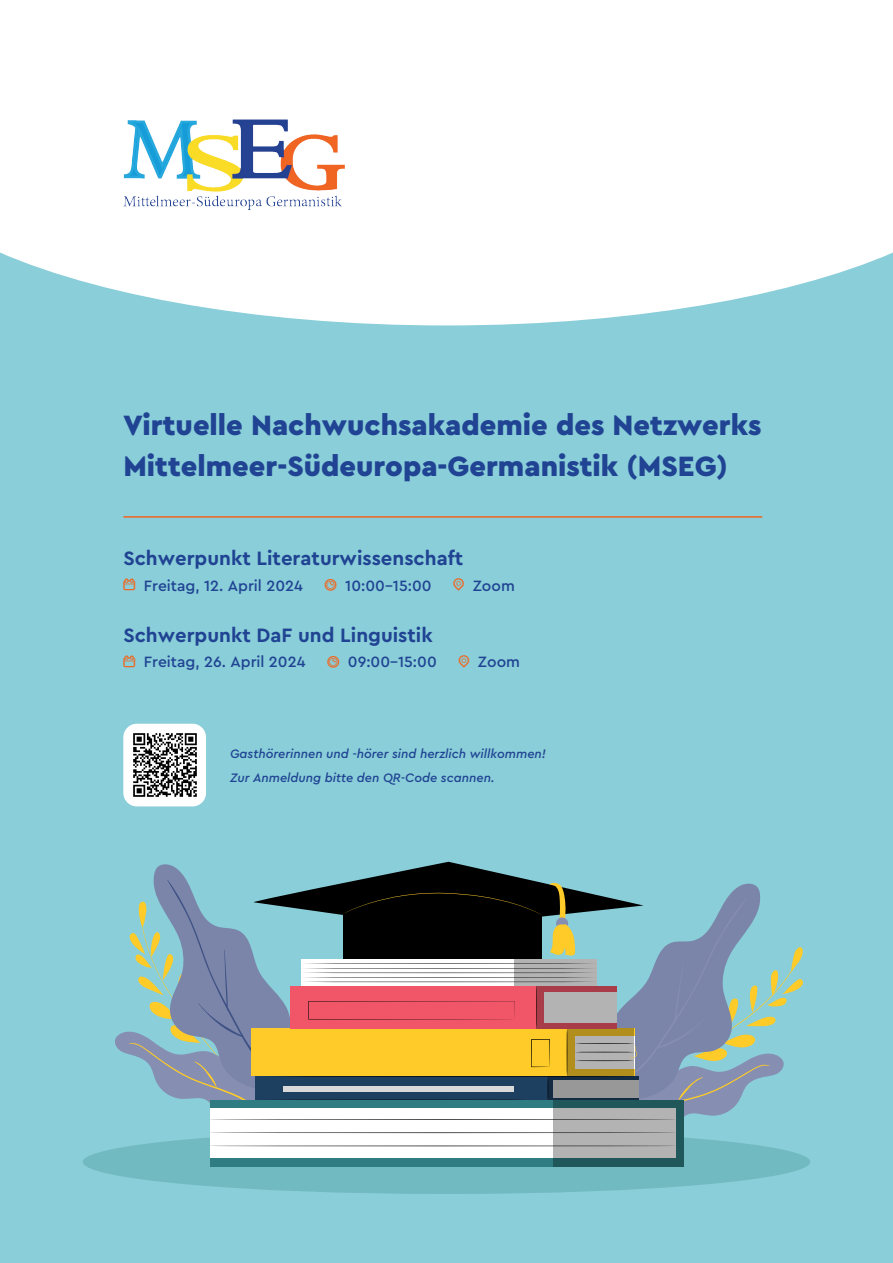
<style>
.page{position:relative;width:893px;height:1263px;background:#89ced8}
.page>*{position:absolute;margin:0;border:0;box-sizing:border-box;transform-origin:0 0}
.t1{font:900 29.25px/40.7px "Cera PRO";color:#204393}
.t2{font:700 20.25px "Cera PRO";color:#204393}
.t3{font:500 15.6px "Cera PRO";color:#204393}
.t4{font:italic 500 12.9px/23.1px "Cera PRO";color:#204393}
</style>
<div class="page">
<svg style="left:0;top:0;width:893px;height:325px;background:#f6fbfc"></svg>
<div style="left:83px;top:1130px;width:727px;height:64px;background:#72bac2;border-radius:50%"></div>
<div style="left:210px;top:1100px;width:473px;height:66px;background:#2f7c82"></div>
<div style="left:210px;top:1109px;width:466px;height:49px;background:#fff"></div>
<svg style="left:210px;top:1145px;width:343px;height:1px"></svg>
<svg style="left:553px;top:1134px;width:130px;height:32px;background:#869697"></svg>
<svg style="left:115px;top:862px;width:688px;height:272px"></svg>
<img style="left:123px;top:119px;width:221px;height:90px">
<hr style="left:123px;top:516px;width:639px;height:2px;background:#ef6622">
<img style="left:123px;top:724px;width:83px;height:82px">
<h1 class="t1" style="left:123px;top:404px;width:640px">Virtuelle Nachwuchsakademie des Netzwerks<br>Mittelmeer-Südeuropa-Germanistik (MSEG)</h1>
<h2 class="t2" style="left:123px;top:545px;width:341px">Schwerpunkt Literaturwissenschaft</h2>
<p class="t3" style="left:144px;top:575px;width:161px">Freitag, 12. April 2024</p>
<p class="t3" style="left:345px;top:575px;width:88px">10:00–15:00</p>
<p class="t3" style="left:473px;top:575px;width:44px">Zoom</p>
<h2 class="t2" style="left:123px;top:621px;width:311px">Schwerpunkt DaF und Linguistik</h2>
<p class="t3" style="left:144px;top:651px;width:163px">Freitag, 26. April 2024</p>
<p class="t3" style="left:348px;top:651px;width:90px">09:00–15:00</p>
<p class="t3" style="left:478px;top:651px;width:44px">Zoom</p>
<p class="t4" style="left:230px;top:742px;width:318px">Gasthörerinnen und -hörer sind herzlich willkommen!<br>Zur Anmeldung bitte den QR-Code scannen.</p>
</div>
